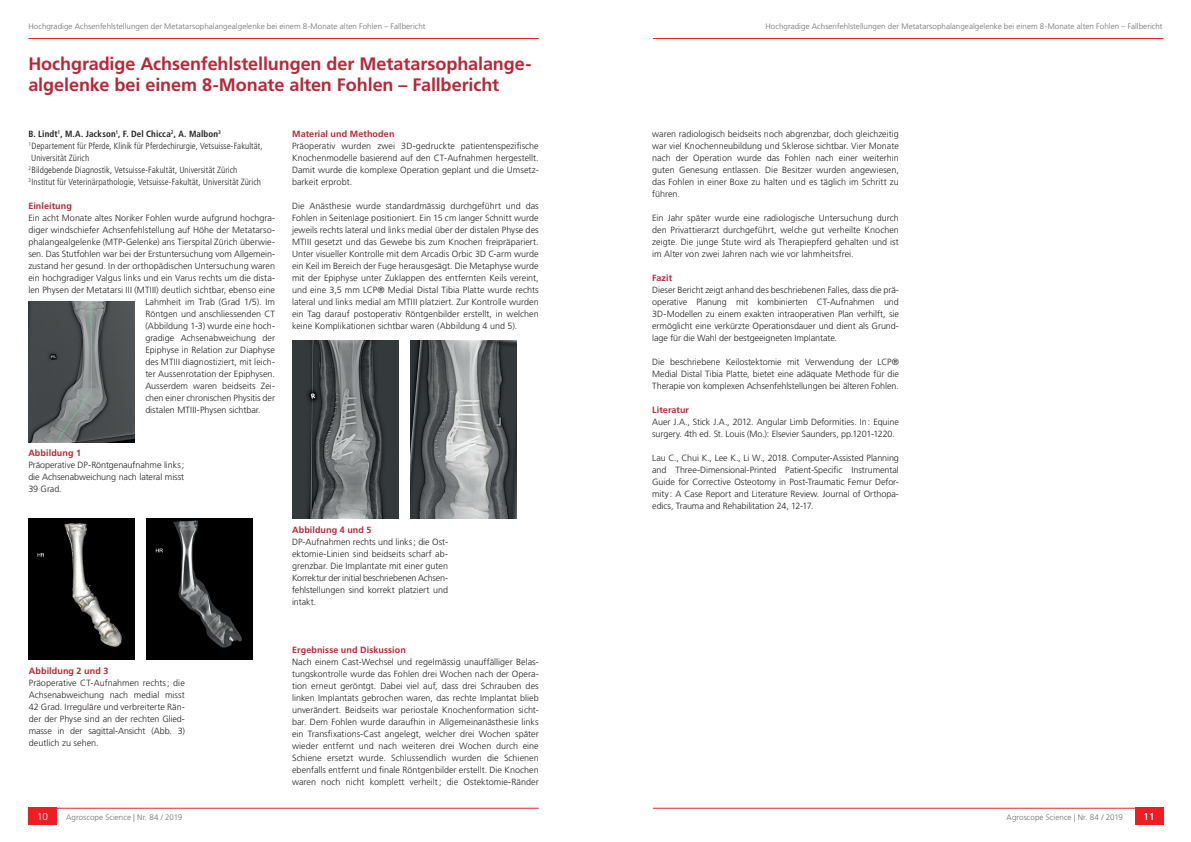
<style>
.page{position:relative;width:1191px;height:842px;background:#fff}
.page>*{position:absolute;margin:0;border:0;box-sizing:border-box;transform-origin:0 0}
.t1{font:700 18px/21px "Frutiger LT";letter-spacing:-.005em;color:#b72837}
.t2{font:300 10px "Frutiger LT";color:#fff}
.t3{font:300 9px/12px "Frutiger LT";color:#231f20;text-align:justify}
.t4{font:300 condensed 9px "Frutiger LT";letter-spacing:.005em;color:#231f20}
.t5{font:700 9px "Frutiger LT";letter-spacing:.01em;color:#b72837}
.t6{font:700 condensed 9px "Frutiger LT";letter-spacing:.01em;color:#231f20}
.t7{font:300 8px "Frutiger LT";letter-spacing:.005em;color:#6c6d70}
</style>
<div class="page">
<hr style="left:28px;top:808px;width:511px;height:1px;background:#ee1d23">
<div style="left:28px;top:808px;width:29px;height:17px;background:#ee1d23"></div>
<hr style="left:653px;top:808px;width:510px;height:1px;background:#ee1d23">
<div style="left:1135px;top:808px;width:28px;height:17px;background:#ee1d23"></div>
<hr style="left:28px;top:38px;width:511px;height:1px;background:#ee1d23">
<hr style="left:653px;top:38px;width:510px;height:1px;background:#ee1d23">
<img style="left:28px;top:302px;width:106px;height:141px">
<img style="left:28px;top:518px;width:106px;height:141px">
<img style="left:146px;top:518px;width:107px;height:141px">
<img style="left:292px;top:340px;width:106px;height:178px">
<img style="left:410px;top:340px;width:107px;height:178px">
<p class="t7" style="left:28px;top:22px;width:399px">Hochgradige Achsenfehlstellungen der Metatarsophalangealgelenke bei einem 8-Monate alten Fohlen – Fallbericht</p>
<p class="t7" style="left:765px;top:22px;width:399px">Hochgradige Achsenfehlstellungen der Metatarsophalangealgelenke bei einem 8-Monate alten Fohlen – Fallbericht</p>
<h1 class="t1" style="left:28px;top:54px;width:504px">Hochgradige Achsenfehlstellungen der Metatarsophalange&shy;algelenke bei einem 8-Monate alten Fohlen – Fallbericht</h1>
<p class="t6" style="left:28px;top:129px;width:194px">B. Lindt<sup>1</sup>, M.A. Jackson<sup>1</sup>, F. Del Chicca<sup>2</sup>, A. Malbon<sup>3</sup></p>
<p class="t4" style="left:28px;top:141px;width:236px"><sup>1</sup>Departement für Pferde, Klinik für Pferdechirurgie, Vetsuisse-Fakultät,</p>
<p class="t4" style="left:31px;top:153px;width:59px">Universität Zürich</p>
<p class="t4" style="left:28px;top:165px;width:210px"><sup>2</sup>Bildgebende Diagnostik, Vetsuisse-Fakultät, Universität Zürich</p>
<p class="t4" style="left:28px;top:177px;width:234px"><sup>3</sup> Institut für Veterinärpathologie, Vetsuisse-Fakultät, Universität Zürich</p>
<p class="t5" style="left:28px;top:201px;width:45px">Einleitung</p>
<p class="t3" style="left:28px;top:212px;width:248px">Ein acht Monate altes Noriker Fohlen wurde aufgrund hochgra-</p>
<p class="t3" style="left:28px;top:224px;width:248px">diger windschiefer Achsenfehlstellung auf Höhe der Metatarso-</p>
<p class="t3" style="left:28px;top:236px;width:248px">phalangealgelenke (MTP-Gelenke) ans Tierspital Zürich überwie-</p>
<p class="t3" style="left:28px;top:248px;width:248px">sen. Das Stutfohlen war bei der Erstuntersuchung vom Allgemein-</p>
<p class="t3" style="left:28px;top:260px;width:248px">zustand her gesund. In der orthopädischen Untersuchung waren</p>
<p class="t3" style="left:28px;top:272px;width:248px">ein hochgradiger Valgus links und ein Varus rechts um die dista-</p>
<p class="t3" style="left:28px;top:284px;width:248px">len Physen der Metatarsi III (MTIII) deutlich sichtbar, ebenso eine</p>
<p class="t3" style="left:145px;top:296px;width:131px">Lahmheit im Trab (Grad 1/5). Im</p>
<p class="t3" style="left:145px;top:308px;width:131px">Röntgen und anschliessenden CT</p>
<p class="t3" style="left:145px;top:320px;width:131px">(Abbildung 1-3) wurde eine hoch-</p>
<p class="t3" style="left:145px;top:332px;width:131px">gradige Achsenabweichung der</p>
<p class="t3" style="left:145px;top:344px;width:131px">Epiphyse in Relation zur Diaphyse</p>
<p class="t3" style="left:145px;top:356px;width:131px">des MTIII diagnostiziert, mit leich-</p>
<p class="t3" style="left:145px;top:368px;width:131px">ter Aussenrotation der Epiphysen.</p>
<p class="t3" style="left:145px;top:380px;width:131px">Ausserdem waren beidseits Zei-</p>
<p class="t3" style="left:145px;top:392px;width:131px">chen einer chronischen Physitis der</p>
<p class="t3" style="left:145px;top:404px;width:117px">distalen MTIII-Physen sichtbar.</p>
<p class="t3" style="left:652px;top:128px;width:248px">waren radiologisch beidseits noch abgrenzbar, doch gleichzeitig war viel Knochenneubildung und Sklerose sichtbar. Vier Monate nach der Operation wurde das Fohlen nach einer weiterhin guten Genesung entlassen. Die Besitzer wurden angewiesen, das Fohlen in einer Boxe zu halten und es täglich im Schritt zu führen.</p>
<p class="t3" style="left:652px;top:212px;width:248px">Ein Jahr später wurde eine radiologische Untersuchung durch den Privattierarzt durchgeführt, welche gut verheilte Knochen zeigte. Die junge Stute wird als Therapiepferd gehalten und ist im Alter von zwei Jahren nach wie vor lahmheitsfrei.</p>
<p class="t5" style="left:652px;top:273px;width:22px">Fazit</p>
<p class="t3" style="left:652px;top:284px;width:248px">Dieser Bericht zeigt anhand des beschriebenen Falles, dass die prä&shy;operative Planung mit kombinierten CT-Aufnahmen und 3D-Modellen zu einem exakten intraoperativen Plan verhilft, sie ermöglicht eine verkürzte Operationsdauer und dient als Grund&shy;lage für die Wahl der bestgeeigneten Implantate.</p>
<p class="t3" style="left:652px;top:356px;width:248px">Die beschriebene Keilostektomie mit Verwendung der LCP® Medial Distal Tibia Platte, bietet eine adäquate Methode für die Therapie von komplexen Achsenfehlstellungen bei älteren Fohlen.</p>
<p class="t5" style="left:652px;top:405px;width:38px">Literatur</p>
<p class="t3" style="left:652px;top:416px;width:248px">Auer J.A., Stick J.A., 2012. Angular Limb Deformities. In: Equine surgery. 4th ed. St. Louis (Mo.): Elsevier Saunders, pp.1201-1220.</p>
<p class="t3" style="left:652px;top:452px;width:248px">Lau C., Chui K., Lee K., Li W., 2018. Computer-Assisted Planning and Three-Dimensional-Printed Patient-Specific Instrumental Guide for Corrective Osteotomy in Post-Traumatic Femur Defor&shy;mity : A Case Report and Literature Review. Journal of Orthopa&shy;edics, Trauma and Rehabilitation 24, 12-17.</p>
<p class="t5" style="left:292px;top:129px;width:104px">Material und Methoden</p>
<p class="t3" style="left:292px;top:140px;width:248px">Präoperativ wurden zwei 3D-gedruckte patientenspezifische Knochenmodelle basierend auf den CT-Aufnahmen hergestellt.<br>Damit wurde die komplexe Operation geplant und die Umsetz&shy;barkeit erprobt.</p>
<p class="t3" style="left:292px;top:200px;width:248px">Die Anästhesie wurde standardmässig durchgeführt und das Fohlen in Seitenlage positioniert. Ein 15 cm langer Schnitt wurde jeweils rechts lateral und links medial über der distalen Physe des MTIII gesetzt und das Gewebe bis zum Knochen freipräpariert.<br>Unter visueller Kontrolle mit dem Arcadis Orbic 3D C-arm wurde ein Keil im Bereich der Fuge herausgesägt. Die Metaphyse wurde mit der Epiphyse unter Zuklappen des entfernten Keils vereint, und eine 3,5 mm LCP® Medial Distal Tibia Platte wurde rechts lateral und links medial am MTIII platziert. Zur Kontrolle wurden ein Tag darauf postoperativ Röntgenbilder erstellt, in welchen keine Komplikationen sichtbar waren (Abbildung 4 und 5).</p>
<p class="t5" style="left:28px;top:448px;width:54px">Abbildung 1</p>
<p class="t3" style="left:28px;top:459px;width:157px">Präoperative DP-Röntgenaufnahme links; die Achsenabweichung nach lateral misst 39 Grad.</p>
<p class="t5" style="left:29px;top:665px;width:81px">Abbildung 2 und 3</p>
<p class="t3" style="left:29px;top:677px;width:157px">Präoperative CT-Aufnahmen rechts; die Achsenabweichung nach medial misst 42 Grad. Irreguläre und verbreiterte Rän&shy;der der Physe sind an der rechten Glied&shy;masse in der sagittal-Ansicht (Abb. 3) deutlich zu sehen.</p>
<p class="t5" style="left:292px;top:524px;width:81px">Abbildung 4 und 5</p>
<p class="t3" style="left:292px;top:536px;width:157px">DP-Aufnahmen rechts und links; die Ost&shy;ektomie-Linien sind beidseits scharf ab&shy;grenzbar. Die Implantate mit einer guten Korrektur der initial beschriebenen Achsen&shy;fehlstellungen sind korrekt platziert und intakt.</p>
<p class="t5" style="left:292px;top:645px;width:115px">Ergebnisse und Diskussion</p>
<p class="t3" style="left:292px;top:656px;width:248px">Nach einem Cast-Wechsel und regelmässig unauffälliger Belas&shy;tungskontrolle wurde das Fohlen drei Wochen nach der Opera&shy;tion erneut geröntgt. Dabei viel auf, dass drei Schrauben des linken Implantats gebrochen waren, das rechte Implantat blieb unverändert. Beidseits war periostale Knochenformation sicht&shy;bar. Dem Fohlen wurde daraufhin in Allgemeinanästhesie links ein Transfixations-Cast angelegt, welcher drei Wochen später wieder entfernt und nach weiteren drei Wochen durch eine Schiene ersetzt wurde. Schlussendlich wurden die Schienen ebenfalls entfernt und finale Röntgenbilder erstellt. Die Knochen waren noch nicht komplett verheilt; die Ostektomie-Ränder</p>
<p class="t2" style="left:37px;top:811px;width:13px">10</p>
<p class="t7" style="left:66px;top:813px;width:118px">Agroscope Science | Nr. 84 / 2019</p>
<p class="t7" style="left:1006px;top:813px;width:118px">Agroscope Science | Nr. 84 / 2019</p>
<p class="t2" style="left:1143px;top:811px;width:13px">11</p>
</div>
